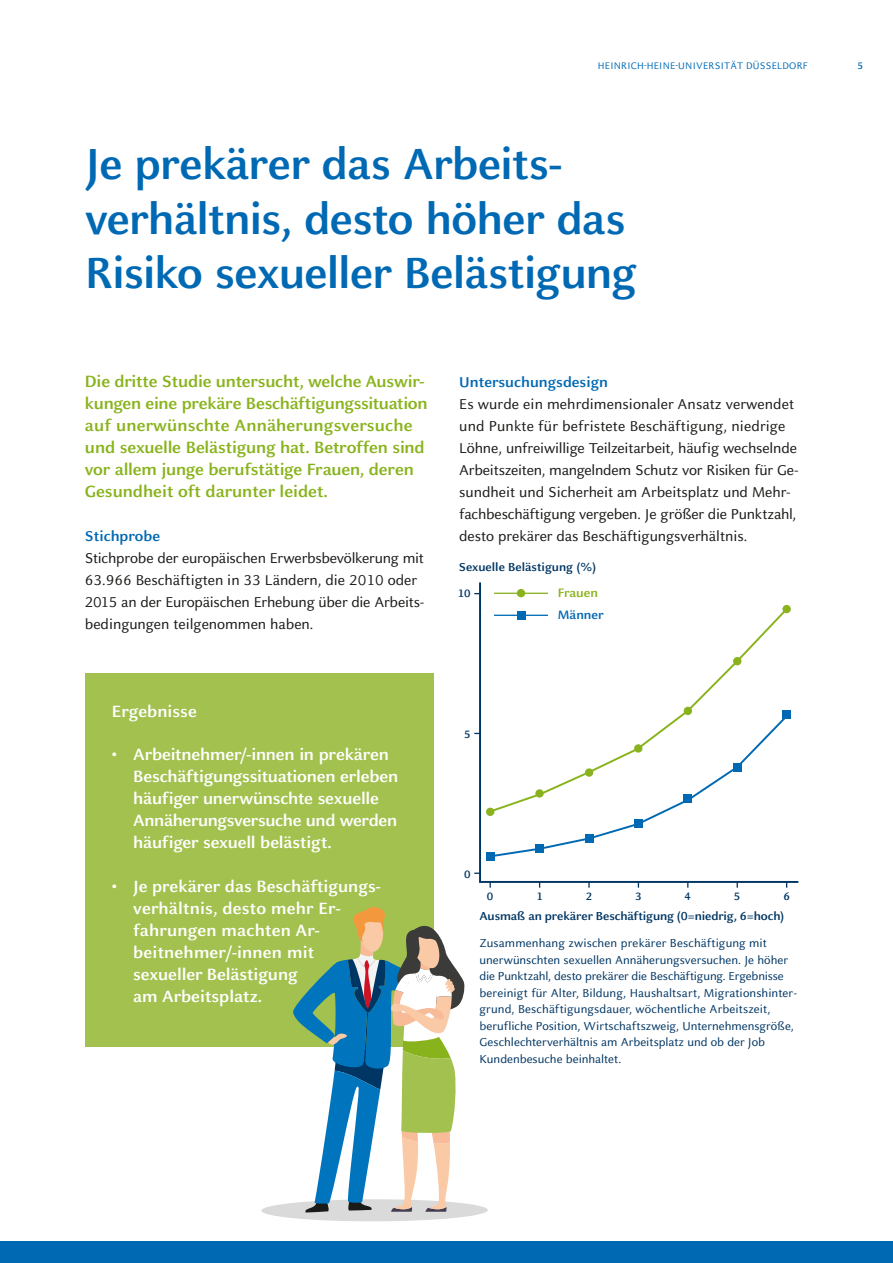
<style>
.page{position:relative;width:893px;height:1263px;background:#fff}
.page>*{position:absolute;margin:0;border:0;box-sizing:border-box;transform-origin:0 0}
.t1{font:700 48px/54.8px "HHU Celeste Sans";letter-spacing:-.015em;color:#0069b4}
.t2{font:700 18px/21.9px "HHU Celeste Sans";letter-spacing:-.005em;color:#fff}
.t3{font:700 18px/21.9px "HHU Celeste Sans";letter-spacing:-.01em;color:#89b31c}
.t4{font:15.75px/21.9px "HHU Celeste Sans";color:#1a1a18}
.t5{font:700 15.75px "HHU Celeste Sans";color:#0069b4}
.t6{font:700 13.5px "HHU Celeste Sans";color:#89b31c}
.t7{font:700 13.5px "HHU Celeste Sans";color:#0069b4}
.t8{font:12.75px/16.5px "HHU Celeste Sans";letter-spacing:.005em;color:#003663}
.t9{font:700 12.75px "HHU Celeste Sans";letter-spacing:-.005em;color:#003663}
.t10{font:700 11.85px "HHU Celeste Sans";color:#003663}
.t11{font:10.5px "HHU Celeste Sans";letter-spacing:.02em;color:#0069b4}
.t12{font:700 10.5px "HHU Celeste Sans";color:#0069b4}
</style>
<div class="page">
<div style="left:85px;top:673px;width:349px;height:373px;background:#a3c14e"></div>
<svg style="left:478px;top:582px;width:321px;height:302px"></svg>
<svg style="left:474px;top:872px;width:6px;height:2px"></svg>
<svg style="left:588px;top:882px;width:2px;height:6px"></svg>
<svg style="left:488px;top:606px;width:301px;height:105px"></svg>
<div style="left:684px;top:707px;width:8px;height:8px;background:#89b31c;border-radius:50%"></div>
<div style="left:733px;top:657px;width:8px;height:8px;background:#89b31c;border-radius:50%"></div>
<div style="left:782px;top:605px;width:9px;height:8px;background:#89b31c;border-radius:50%"></div>
<svg style="left:487px;top:711px;width:304px;height:148px"></svg>
<div style="left:486px;top:852px;width:8px;height:8px;background:#0069b4"></div>
<div style="left:535px;top:845px;width:9px;height:8px;background:#0069b4"></div>
<div style="left:585px;top:835px;width:8px;height:8px;background:#0069b4"></div>
<div style="left:634px;top:820px;width:9px;height:8px;background:#0069b4"></div>
<div style="left:684px;top:794px;width:8px;height:9px;background:#0069b4"></div>
<div style="left:733px;top:763px;width:8px;height:8px;background:#0069b4"></div>
<div style="left:782px;top:710px;width:9px;height:9px;background:#0069b4"></div>
<div style="left:261px;top:1199px;width:227px;height:22px;background:#dadada;border-radius:50%"></div>
<svg style="left:292px;top:907px;width:175px;height:306px"></svg>
<div style="left:0;top:1242px;width:893px;height:21px;background:#0069b4"></div>
<p class="t11" style="left:598px;top:59px;width:212px">HEINRICH-HEINE-UNIVERSITÄT DÜSSELDORF</p>
<p class="t12" style="left:857px;top:59px;width:7px">5</p>
<h1 class="t1" style="left:85px;top:135px;width:553px">Je prekärer das Arbeits&shy;verhältnis, desto höher das<br>Risiko sexueller Belästigung</h1>
<p class="t3" style="left:85px;top:370px;width:344px">Die dritte Studie untersucht, welche Auswir&shy;kungen eine prekäre Beschäftigungssituation auf unerwünschte Annäherungsversuche und sexuelle Belästigung hat. Betroffen sind vor allem junge berufstätige Frauen, deren Gesundheit oft darunter leidet.</p>
<p class="t5" style="left:85px;top:526px;width:77px">Stichprobe</p>
<p class="t4" style="left:85px;top:547px;width:341px">Stichprobe der europäischen Erwerbsbevölkerung mit 63.966 Beschäftigten in 33 Ländern, die 2010 oder 2015 an der Europäischen Erhebung über die Arbeits&shy;bedingungen teilgenommen haben.</p>
<p class="t2" style="left:112px;top:699px;width:86px">Ergebnisse</p>
<p class="t2" style="left:133px;top:743px;width:267px;text-indent:-21px">• Arbeitnehmer/-innen in prekären Beschäftigungssituationen erleben häufiger unerwünschte sexuelle Annäherungsversuche und werden häufiger sexuell belästigt.</p>
<p class="t2" style="left:133px;top:875px;width:249px;text-indent:-21px">• Je prekärer das Beschäftigungs&shy;verhältnis, desto mehr Er&shy;fahrungen machten Ar&shy;beitnehmer/-innen mit sexueller Belästigung<br>am Arbeitsplatz.</p>
<p class="t5" style="left:459px;top:372px;width:150px">Untersuchungsdesign</p>
<p class="t4" style="left:459px;top:393px;width:341px">Es wurde ein mehrdimensionaler Ansatz verwendet und Punkte für befristete Beschäftigung, niedrige Löhne, unfreiwillige Teilzeitarbeit, häufig wechselnde Arbeitszeiten, mangelndem Schutz vor Risiken für Ge&shy;sundheit und Sicherheit am Arbeitsplatz und Mehr&shy;fachbeschäftigung vergeben. Je größer die Punktzahl, desto prekärer das Beschäftigungsverhältnis.</p>
<p class="t9" style="left:459px;top:559px;width:139px">Sexuelle Belästigung (%)</p>
<p class="t10" style="left:458px;top:585px;width:14px">10</p>
<p class="t6" style="left:558px;top:584px;width:42px">Frauen</p>
<p class="t7" style="left:558px;top:606px;width:47px">Männer</p>
<p class="t10" style="left:464px;top:726px;width:8px">5</p>
<p class="t10" style="left:464px;top:866px;width:8px">0</p>
<p class="t10" style="left:487px;top:889px;width:8px">0</p>
<p class="t10" style="left:536px;top:889px;width:8px">1</p>
<p class="t10" style="left:586px;top:889px;width:8px">2</p>
<p class="t10" style="left:635px;top:889px;width:8px">3</p>
<p class="t10" style="left:685px;top:889px;width:8px">4</p>
<p class="t10" style="left:734px;top:889px;width:8px">5</p>
<p class="t10" style="left:783px;top:889px;width:8px">6</p>
<p class="t9" style="left:480px;top:907px;width:306px">Ausmaß an prekärer Beschäftigung (0=niedrig, 6=hoch)</p>
<p class="t8" style="left:479px;top:934px;width:317px">Zusammenhang zwischen prekärer Beschäftigung mit unerwünschten sexuellen Annäherungsversuchen. Je höher die Punktzahl, desto prekärer die Beschäftigung. Ergebnisse bereinigt für Alter, Bildung, Haushaltsart, Migrationshinter--- grund, Beschäftigungsdauer, wöchentliche Arbeitszeit, berufliche Position, Wirtschaftszweig, Unternehmensgröße, Geschlechterverhältnis am Arbeitsplatz und ob der Job Kundenbesuche beinhaltet.</p>
</div>
